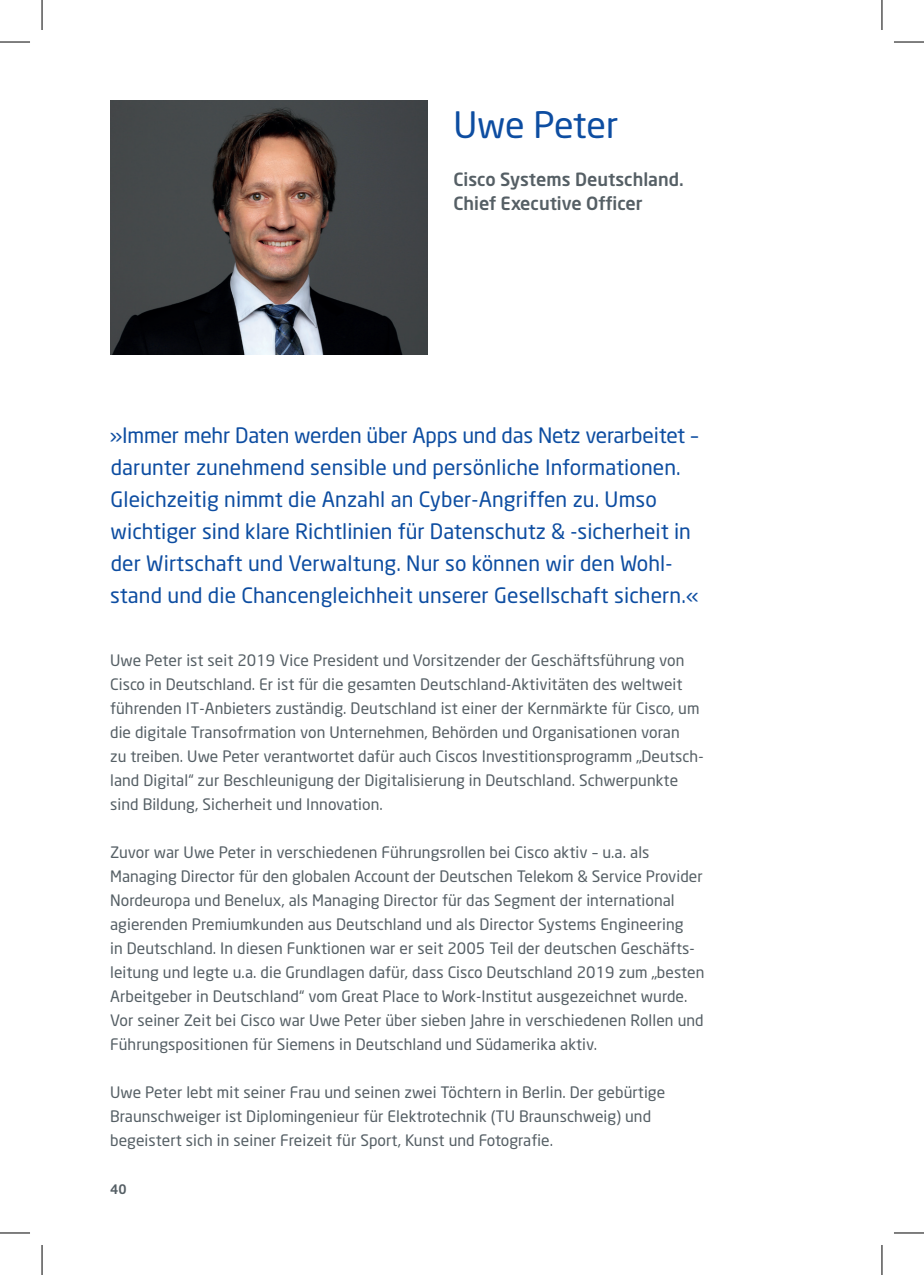
<style>
.page{position:relative;width:924px;height:1275px;background:#fff}
.page>*{position:absolute;margin:0;border:0;box-sizing:border-box;transform-origin:0 0}
.t1{font:36px "Neo Sans";letter-spacing:-.01em;color:#0d4da1}
.t2{font:21px/32px "Neo Sans";letter-spacing:.005em;color:#0d4da1}
.t3{font:500 18px/24px "Neo Sans";color:#555f65}
.t4{font:15.6px/24px "Neo Sans";letter-spacing:.005em;color:#555f65}
.t5{font:500 13px "Neo Sans";color:#555f65}
</style>
<div class="page">
<img style="left:110px;top:101px;width:318px;height:253px">
<hr style="left:0;top:42px;width:30px;height:1px;background:#000">
<hr style="left:893px;top:42px;width:30px;height:1px;background:#000">
<hr style="left:0;top:1232px;width:30px;height:1px;background:#000">
<hr style="left:893px;top:1232px;width:30px;height:1px;background:#000">
<hr style="left:42px;top:0;width:1px;height:30px;background:#000">
<hr style="left:42px;top:1245px;width:1px;height:30px;background:#000">
<hr style="left:881px;top:0;width:1px;height:30px;background:#000">
<hr style="left:881px;top:1245px;width:1px;height:30px;background:#000">
<h1 class="t1" style="left:453px;top:103px;width:167px">Uwe Peter</h1>
<p class="t3" style="left:453px;top:167px;width:232px">Cisco Systems Deutschland.<br>Chief Executive Officer</p>
<p class="t2" style="left:109px;top:418px;width:590px">»Immer mehr Daten werden über Apps und das Netz verarbeitet – darunter zunehmend sensible und persönliche Informationen.<br>Gleichzeitig nimmt die Anzahl an Cyber-Angriffen zu. Umso wichtiger sind klare Richtlinien für Datenschutz &amp; -sicherheit in der Wirtschaft und Verwaltung. Nur so können wir den Wohl&shy;stand und die Chancengleichheit unserer Gesellschaft sichern.«</p>
<p class="t4" style="left:110px;top:648px;width:594px">Uwe Peter ist seit 2019 Vice President und Vorsitzender der Geschäftsführung von Cisco in Deutschland. Er ist für die gesamten Deutschland-Aktivitäten des weltweit führenden IT-Anbieters zuständig. Deutschland ist einer der Kernmärkte für Cisco, um die digitale Transofrmation von Unternehmen, Behörden und Organisationen voran<br>zu treiben. Uwe Peter verantwortet dafür auch Ciscos Investitionsprogramm „Deutsch&shy;land Digital“ zur Beschleunigung der Digitalisierung in Deutschland. Schwerpunkte sind Bildung, Sicherheit und Innovation.</p>
<p class="t4" style="left:110px;top:840px;width:595px">Zuvor war Uwe Peter in verschiedenen Führungsrollen bei Cisco aktiv – u.a. als Managing Director für den globalen Account der Deutschen Telekom &amp; Service Provider Nordeuropa und Benelux, als Managing Director für das Segment der international agierenden Premiumkunden aus Deutschland und als Director Systems Engineering<br>in Deutschland. In diesen Funktionen war er seit 2005 Teil der deutschen Geschäfts&shy;leitung und legte u.a. die Grundlagen dafür, dass Cisco Deutschland 2019 zum „besten Arbeitgeber in Deutschland“ vom Great Place to Work-Institut ausgezeichnet wurde.<br>Vor seiner Zeit bei Cisco war Uwe Peter über sieben Jahre in verschiedenen Rollen und Führungspositionen für Siemens in Deutschland und Südamerika aktiv.</p>
<p class="t4" style="left:110px;top:1080px;width:556px">Uwe Peter lebt mit seiner Frau und seinen zwei Töchtern in Berlin. Der gebürtige<br>Braunschweiger ist Diplomingenieur für Elektrotechnik (TU Braunschweig) und begeistert sich in seiner Freizeit für Sport, Kunst und Fotografie.</p>
<p class="t5" style="left:110px;top:1181px;width:18px">40</p>
</div>
